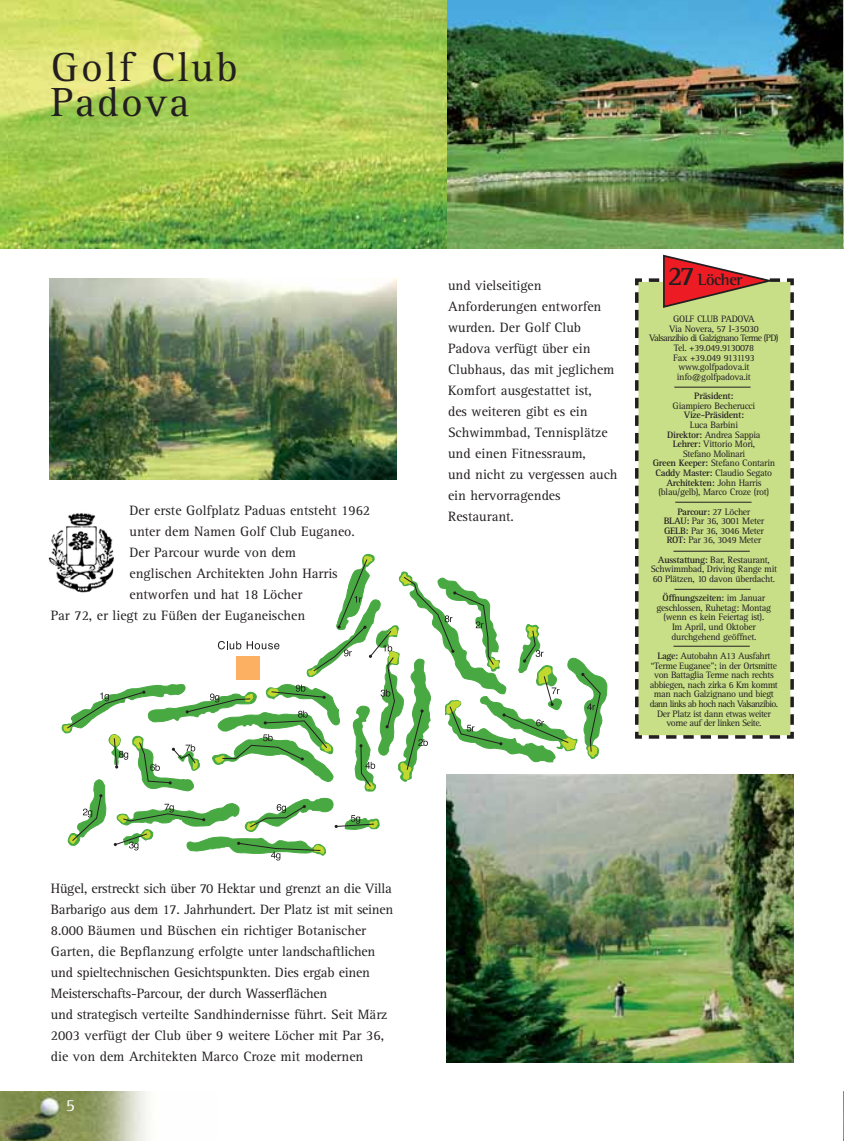
<style>
.page{position:relative;width:844px;height:1141px;background:#fff}
.page>*{position:absolute;margin:0;border:0;box-sizing:border-box;transform-origin:0 0}
.t1{font:42px/35px "Rotis Serif";letter-spacing:.05em;color:#231f20}
.t2{font:17.5px "Rotis Serif";color:#fff}
.t3{font:700 16.45px "Rotis Semi Serif";letter-spacing:-.03em;color:#231f20}
.t4{font:14px/21px "Rotis Serif";color:#231f20}
.t5{font:9.62px/9.6px "Rotis Serif";letter-spacing:-.03em;color:#231f20;text-align:center}
.t6{font:700 9.62px "Rotis Serif";letter-spacing:-.035em;color:#231f20}
.s1{font-size:27.47px}
.s2{font-weight:700}
</style>
<div class="page">
<svg style="left:62px;top:553px;width:546px;height:307px"></svg>
<div style="left:237px;top:656px;width:23px;height:23px;background:#fbb161"></div>
<img style="left:446px;top:0;width:397px;height:249px">
<svg style="left:0;top:0;width:446px;height:249px;background:#a5c853"></svg>
<img style="left:49px;top:278px;width:347px;height:201px">
<img style="left:446px;top:774px;width:347px;height:288px">
<div style="left:33px;top:500px;width:95px;height:98px;background:#fff"></div>
<img style="left:48px;top:513px;width:66px;height:80px">
<img style="left:0;top:1092px;width:148px;height:49px">
<img style="left:843px;top:1092px;width:1px;height:49px">
<svg style="left:635px;top:255px;width:159px;height:484px;background:#c5d387"></svg>
<hr style="left:674px;top:387px;width:76px;height:1px;background:#231f20">
<hr style="left:675px;top:502px;width:76px;height:1px;background:#231f20">
<hr style="left:673px;top:551px;width:76px;height:1px;background:#231f20">
<hr style="left:674px;top:589px;width:76px;height:1px;background:#231f20">
<hr style="left:673px;top:646px;width:76px;height:1px;background:#231f20">
<h1 class="t1" style="left:51px;top:53px;width:188px">Golf Club<br>Padova</h1>
<p class="t4" style="left:129px;top:501px;width:242px">Der erste Golfplatz Paduas entsteht 1962</p>
<p class="t4" style="left:129px;top:522px;width:227px">unter dem Namen Golf Club Euganeo.</p>
<p class="t4" style="left:129px;top:543px;width:168px">Der Parcour wurde von dem</p>
<p class="t4" style="left:129px;top:564px;width:210px">englischen Architekten John Harris</p>
<p class="t4" style="left:129px;top:585px;width:174px">entworfen und hat 18 Löcher</p>
<p class="t4" style="left:51px;top:606px;width:256px">Par 72, er liegt zu Füßen der Euganeischen</p>
<p class="t4" style="left:448px;top:276px;width:171px">und vielseitigen<br>Anforderungen entworfen wurden. Der Golf Club<br>Padova verfügt über ein<br>Clubhaus, das mit jeglichem<br>Komfort ausgestattet ist,<br>des weiteren gibt es ein<br>Schwimmbad, Tennisplätze und einen Fitnessraum,<br>und nicht zu vergessen auch ein hervorragendes<br>Restaurant.</p>
<p class="t3" style="left:667px;top:274px;width:77px"><span class="s1">27</span> Löcher</p>
<p class="t5" style="left:649px;top:315px;width:131px">GOLF CLUB PADOVA<br>Via Novera, 57 I-35030<br>Valsanzibio di Galzignano Terme (PD)<br>Tel. +39.049.9130078<br>Fax +39.049 9131193 www.golfpadova.it info@golfpadova.it</p>
<p class="t6" style="left:694px;top:392px;width:41px">Präsident:</p>
<p class="t5" style="left:672px;top:401px;width:84px">Giampiero Becherucci</p>
<p class="t6" style="left:683px;top:412px;width:62px">Vize-Präsident:</p>
<p class="t5" style="left:652px;top:421px;width:124px">Luca Barbini<br><span class="s2">Direktor:</span> Andrea Sappia<br><span class="s2">Lehrer:</span> Vittorio Mori,<br>Stefano Molinari<br><span class="s2">Green Keeper:</span> Stefano Contarin<br><span class="s2">Caddy Master:</span> Claudio Segato<br><span class="s2">Architekten:</span> John Harris (blau/gelb), Marco Croze (rot)</p>
<p class="t5" style="left:663px;top:507px;width:102px"><span class="s2">Parcour:</span> 27 Löcher<br><span class="s2">BLAU:</span> Par 36, 3001 Meter<br><span class="s2">GELB:</span> Par 36, 3046 Meter<br><span class="s2">ROT:</span> Par 36, 3049 Meter</p>
<p class="t5" style="left:650px;top:555px;width:128px"><span class="s2">Ausstattung:</span> Bar, Restaurant,<br>Schwimmbad, Driving Range mit<br>60 Plätzen, 10 davon überdacht.</p>
<p class="t5" style="left:656px;top:594px;width:116px"><span class="s2">Öffnungszeiten:</span> im Januar geschlossen, Ruhetag: Montag (wenn es kein Feiertag ist).<br>Im April, und Oktober durchgehend geöffnet.</p>
<p class="t5" style="left:649px;top:652px;width:130px"><span class="s2">Lage:</span> Autobahn A13 Ausfahrt “Terme Euganee”; in der Ortsmitte von Battaglia Terme nach rechts abbiegen, nach zirka 6 Km kommt man nach Galzignano und biegt dann links ab hoch nach Valsanzibio.<br>Der Platz ist dann etwas weiter vorne auf der linken Seite.</p>
<p class="t4" style="left:51px;top:879px;width:344px">Hügel, erstreckt sich über 70 Hektar und grenzt an die Villa Barbarigo aus dem 17. Jahrhundert. Der Platz ist mit seinen 8.000 Bäumen und Büschen ein richtiger Botanischer Garten, die Bepflanzung erfolgte unter landschaftlichen und spieltechnischen Gesichtspunkten. Dies ergab einen Meisterschafts-Parcour, der durch Wasserflächen<br>und strategisch verteilte Sandhindernisse führt. Seit März 2003 verfügt der Club über 9 weitere Löcher mit Par 36, die von dem Architekten Marco Croze mit modernen</p>
<p class="t2" style="left:66px;top:1099px;width:11px">5</p>
</div>
